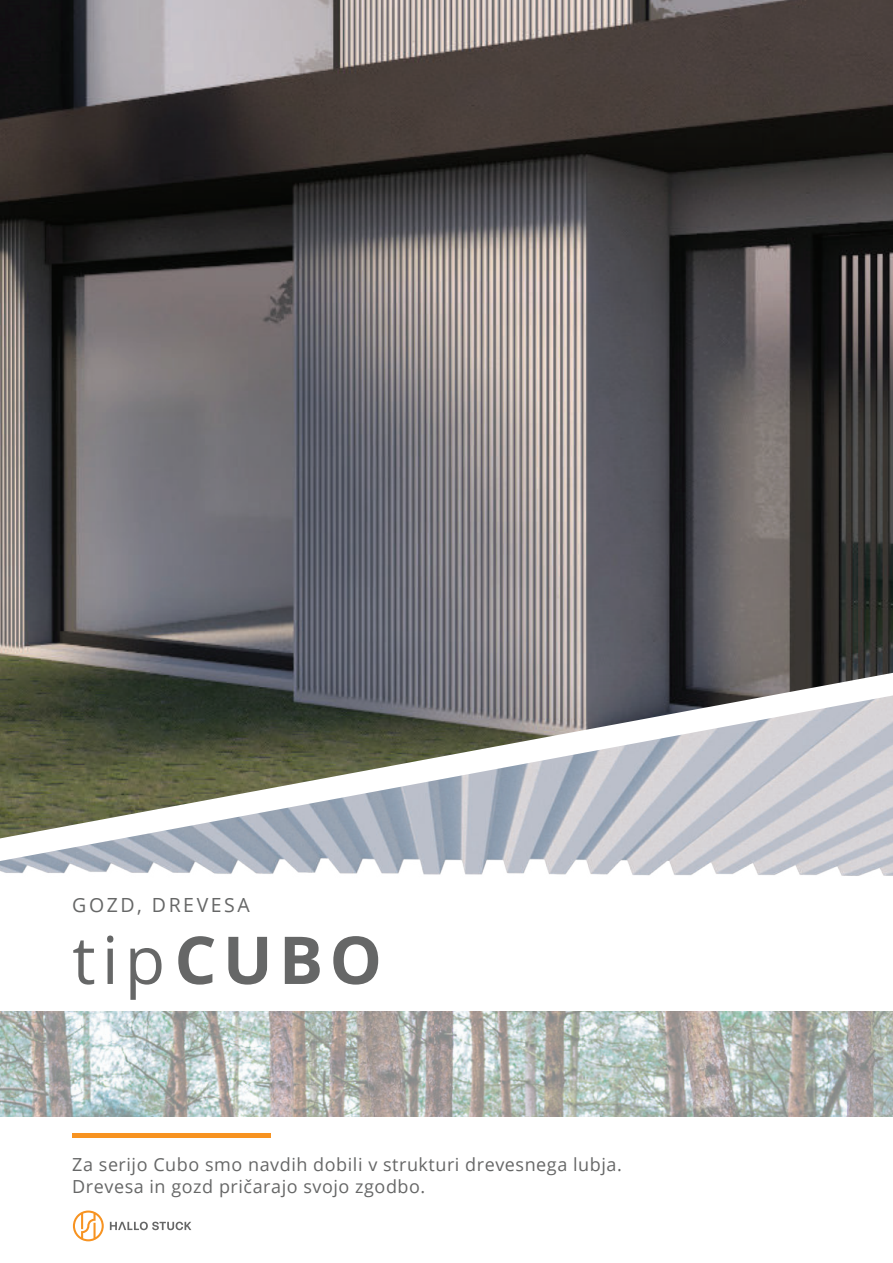
<style>
.page{position:relative;width:893px;height:1263px;background:#fff}
.page>*{position:absolute;margin:0;border:0;box-sizing:border-box;transform-origin:0 0}
.t1{font:700 66px "Open Sans";color:#666767}
.t2{font:19.5px "Open Sans";letter-spacing:.13em;color:#666767}
.t3{font:18px/21.6px "Open Sans";letter-spacing:.03em;color:#666767}
.s1{font-weight:400}
</style>
<div class="page">
<img style="left:0;top:838px;width:893px;height:38px">
<img style="left:0;top:0;width:893px;height:838px">
<div style="left:72px;top:1133px;width:198px;height:5px;background:#f79321"></div>
<img style="left:0;top:1012px;width:893px;height:105px">
<svg style="left:73px;top:1210px;width:31px;height:31px"></svg>
<svg style="left:110px;top:1222px;width:81px;height:8px"></svg>
<p class="t2" style="left:72px;top:897px;width:179px">GOZD, DREVESA</p>
<h1 class="t1" style="left:72px;top:922px;width:311px"><span class="s1">tip</span>CUBO</h1>
<p class="t3" style="left:72px;top:1155px;width:551px">Za serijo Cubo smo navdih dobili v strukturi drevesnega lubja.<br>Drevesa in gozd pričarajo svojo zgodbo.</p>
</div>
